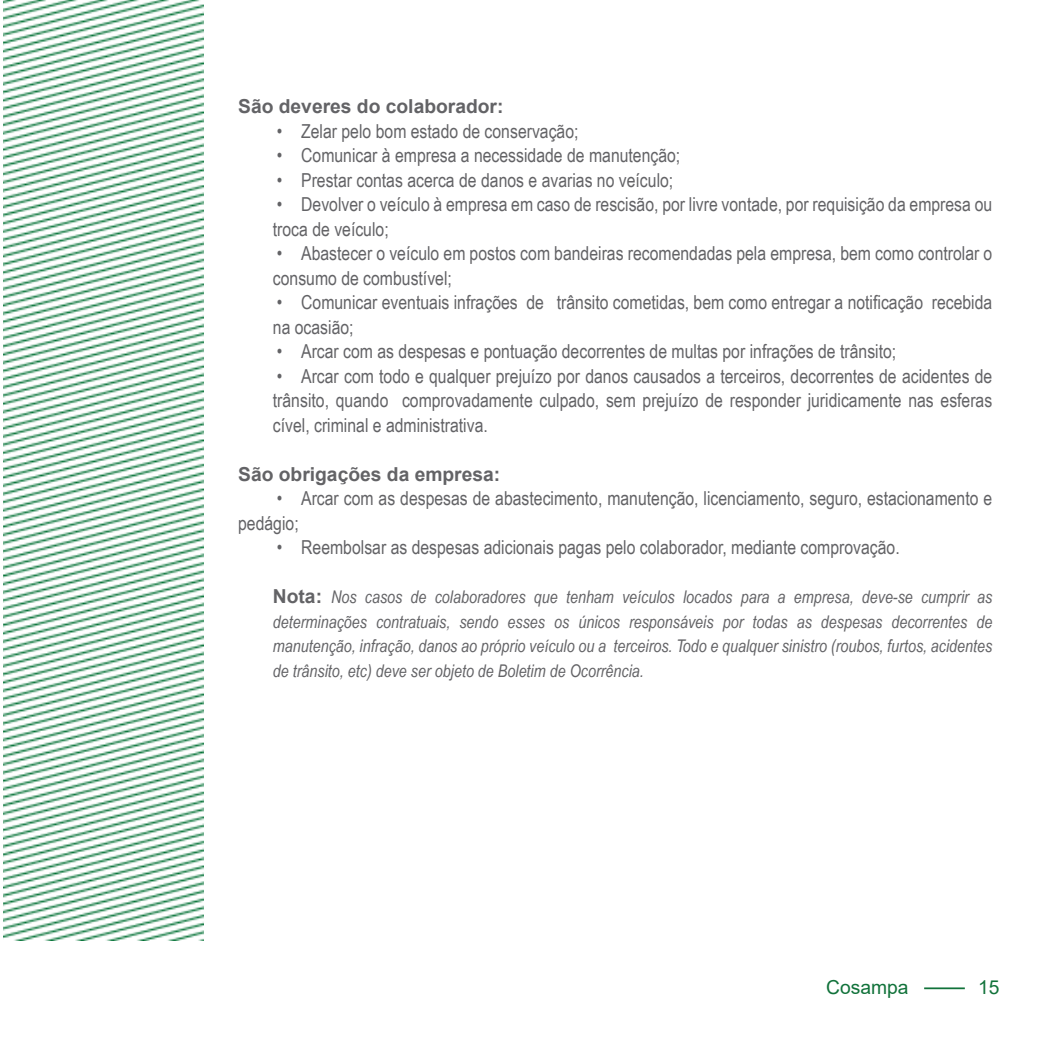
<style>
.page{position:relative;width:1042px;height:1042px;background:#fff}
.page>*{position:absolute;margin:0;border:0;box-sizing:border-box;transform-origin:0 0}
.t1{font:19.25px/24.5px "Arial Narrow";color:#636366}
.t2{font:700 19.25px "Arial";color:#636366}
.t3{font:19.25px "Arial";color:#11723a}
.t4{font:italic 17.5px/24.5px "Arial Narrow";color:#636366;text-align:justify}
.s1{font-family:"Arial";font-weight:700;font-style:normal;font-size:19.25px}
</style>
<div class="page">
<hr style="left:924px;top:987px;width:41px;height:2px;background:#11723a">
<img style="left:3px;top:0;width:200px;height:940px">
<p class="t2" style="left:238px;top:93px;width:267px">São deveres do colaborador:</p>
<p class="t1" style="left:277px;top:118px;width:303px">• Zelar pelo bom estado de conservação;</p>
<p class="t1" style="left:277px;top:142px;width:405px">• Comunicar à empresa a necessidade de manutenção;</p>
<p class="t1" style="left:277px;top:167px;width:398px">• Prestar contas acerca de danos e avarias no veículo;</p>
<p class="t1" style="left:273px;top:191px;width:721px">• Devolver o veículo à empresa em caso de rescisão, por livre vontade, por requisição da empresa ou troca de veículo;</p>
<p class="t1" style="left:273px;top:240px;width:721px">• Abastecer o veículo em postos com bandeiras recomendadas pela empresa, bem como controlar o consumo de combustível;</p>
<p class="t1" style="left:273px;top:289px;width:721px">• Comunicar eventuais infrações de trânsito cometidas, bem como entregar a notificação recebida na ocasião;</p>
<p class="t1" style="left:277px;top:338px;width:621px">• Arcar com as despesas e pontuação decorrentes de multas por infrações de trânsito;</p>
<p class="t1" style="left:273px;top:363px;width:721px;text-align:justify">• Arcar com todo e qualquer prejuízo por danos causados a terceiros, decorrentes de acidentes de trânsito, quando comprovadamente culpado, sem prejuízo de responder juridicamente nas esferas cível, criminal e administrativa.</p>
<p class="t2" style="left:238px;top:460px;width:264px">São obrigações da empresa:</p>
<p class="t1" style="left:238px;top:485px;width:755px;text-indent:38px">• Arcar com as despesas de abastecimento, manutenção, licenciamento, seguro, estacionamento e pedágio;</p>
<p class="t1" style="left:277px;top:534px;width:624px">• Reembolsar as despesas adicionais pagas pelo colaborador, mediante comprovação.</p>
<p class="t4" style="left:273px;top:584px;width:721px"><span class="s1">Nota:</span> Nos casos de colaboradores que tenham veículos locados para a empresa, deve-se cumprir as determinações contratuais, sendo esses os únicos responsáveis por todas as despesas decorrentes de manutenção, infração, danos ao próprio veículo ou a terceiros. Todo e qualquer sinistro (roubos, furtos, acidentes de trânsito, etc) deve ser objeto de Boletim de Ocorrência.</p>
<p class="t3" style="left:826px;top:974px;width:84px">Cosampa</p>
<p class="t3" style="left:978px;top:974px;width:23px">15</p>
</div>
